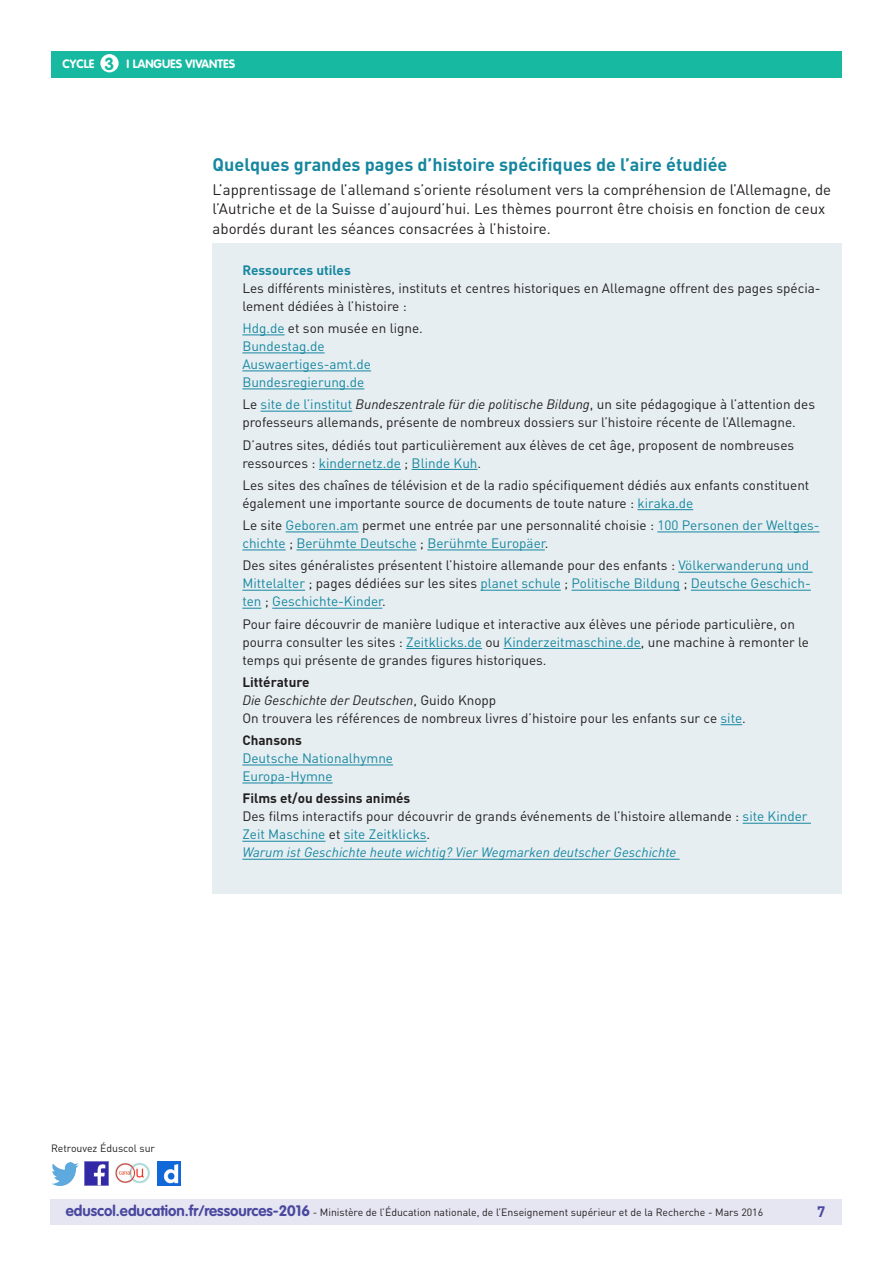
<style>
.page{position:relative;width:893px;height:1263px;background:#fff}
.page>*{position:absolute;margin:0;border:0;box-sizing:border-box;transform-origin:0 0}
._04_Titre_de_niveau{font:700 18px "DIN Pro";color:#16879f}
.t1{font:700 17.25px "VAG Rounded Std";color:#17baa1}
._06_Texte_courant{font:15px/19.5px "DIN Pro";color:#231f20}
.t2{font:700 15px "DIN Pro";color:#4a489e}
._15_texte_encadré{font:13.5px/18px "DIN Pro";color:#231f20}
._15_texte_encadré-2{font:13.5px/18px "DIN Pro";color:#16879f}
._15_texte_encadré-3{font:italic 13.5px "DIN Pro";color:#16879f}
._15_Sous_titre_encad{font:700 13.5px "DIN Pro";color:#231f20}
._15_texte_encadré-4{font:italic 13.5px "DIN Pro";color:#231f20}
._15_Titre_encadré{font:700 13.5px "DIN Pro";color:#16879f}
.t3{font:700 12px "VAG Rounded Std";color:#fff}
.t4{font:10.5px "DIN Pro";color:#231f20}
.s1{color:#16879f}
.s2{font-style:italic}
.s3{color:#231f20}
.s4{font-style:normal}
.s5{font-family:"VAG Rounded Std";font-weight:700;font-size:15px;color:#4a489e}
</style>
<div class="page">
<div style="left:50px;top:1199px;width:791px;height:26px;background:#e6e5f2"></div>
<div style="left:51px;top:51px;width:791px;height:27px;background:#17baa1"></div>
<div style="left:100px;top:54px;width:19px;height:18px;background:#fff;border-radius:50%"></div>
<img style="left:85px;top:1162px;width:23px;height:23px">
<img style="left:51px;top:1163px;width:28px;height:22px">
<img style="left:158px;top:1162px;width:22px;height:23px">
<img style="left:115px;top:1163px;width:35px;height:21px">
<div style="left:213px;top:243px;width:629px;height:651px;background:#e6eef2"></div>
<hr style="left:242px;top:335px;width:43px;height:1px;background:#16879f">
<hr style="left:242px;top:353px;width:83px;height:1px;background:#16879f">
<hr style="left:242px;top:371px;width:129px;height:1px;background:#16879f">
<hr style="left:242px;top:389px;width:122px;height:1px;background:#16879f">
<hr style="left:261px;top:411px;width:91px;height:1px;background:#16879f">
<hr style="left:319px;top:469px;width:82px;height:1px;background:#16879f">
<hr style="left:412px;top:469px;width:65px;height:1px;background:#16879f">
<hr style="left:637px;top:509px;width:56px;height:1px;background:#16879f">
<hr style="left:286px;top:532px;width:73px;height:1px;background:#16879f">
<hr style="left:657px;top:532px;width:163px;height:1px;background:#16879f">
<hr style="left:242px;top:550px;width:44px;height:1px;background:#16879f">
<hr style="left:296px;top:550px;width:121px;height:1px;background:#16879f">
<hr style="left:427px;top:550px;width:118px;height:1px;background:#16879f">
<hr style="left:678px;top:572px;width:135px;height:1px;background:#16879f">
<hr style="left:242px;top:590px;width:63px;height:1px;background:#16879f">
<hr style="left:480px;top:590px;width:81px;height:1px;background:#16879f">
<hr style="left:572px;top:590px;width:108px;height:1px;background:#16879f">
<hr style="left:691px;top:590px;width:120px;height:1px;background:#16879f">
<svg style="left:242px;top:608px;width:19px;height:1px"></svg>
<hr style="left:272px;top:608px;width:110px;height:1px;background:#16879f">
<hr style="left:406px;top:648px;width:76px;height:1px;background:#16879f">
<hr style="left:504px;top:648px;width:137px;height:1px;background:#16879f">
<svg style="left:720px;top:724px;width:22px;height:1px"></svg>
<hr style="left:242px;top:765px;width:151px;height:1px;background:#16879f">
<hr style="left:242px;top:783px;width:91px;height:1px;background:#16879f">
<hr style="left:743px;top:823px;width:68px;height:1px;background:#16879f">
<hr style="left:242px;top:841px;width:83px;height:1px;background:#16879f">
<hr style="left:344px;top:841px;width:83px;height:1px;background:#16879f">
<hr style="left:242px;top:859px;width:438px;height:1px;background:#16879f">
<p class="t1" style="left:105px;top:53px;width:11px">3</p>
<p class="t3" style="left:63px;top:57px;width:33px">CYCLE</p>
<p class="t3" style="left:127px;top:57px;width:110px">I LANGUES VIVANTES</p>
<p class="_04_Titre_de_niveau" style="left:213px;top:153px;width:516px">Quelques grandes pages d’histoire spécifiques de l’aire étudiée</p>
<p class="_06_Texte_courant" style="left:213px;top:179px;width:620px">L’apprentissage de l’allemand s’oriente résolument vers la compréhension de l’Allemagne, de l’Autriche et de la Suisse d’aujourd’hui. Les thèmes pourront être choisis en fonction de ceux abordés durant les séances consacrées à l’histoire.</p>
<p class="_15_Titre_encadré" style="left:242px;top:261px;width:110px">Ressources utiles</p>
<p class="_15_texte_encadré" style="left:242px;top:279px;width:580px">Les différents ministères, instituts et centres historiques en Allemagne offrent des pages spécia&shy;lement dédiées à l’histoire :</p>
<p class="_15_texte_encadré" style="left:242px;top:319px;width:182px"><span class="s1">Hdg.de</span> et son musée en ligne.</p>
<p class="_15_texte_encadré-2" style="left:242px;top:337px;width:84px">Bundestag.de</p>
<p class="_15_texte_encadré-2" style="left:242px;top:355px;width:130px">Auswaertiges-amt.de</p>
<p class="_15_texte_encadré-2" style="left:242px;top:373px;width:124px">Bundesregierung.de</p>
<p class="_15_texte_encadré" style="left:242px;top:395px;width:574px">Le <span class="s1">site de l’institut</span> <span class="s2">Bundeszentrale für die politische Bildung</span>, un site pédagogique à l’attention des professeurs allemands, présente de nombreux dossiers sur l’histoire récente de l’Allemagne.</p>
<p class="_15_texte_encadré" style="left:242px;top:435px;width:553px">D’autres sites, dédiés tout particulièrement aux élèves de cet âge, proposent de nombreuses ressources : <span class="s1">kindernetz.de</span> ; <span class="s1">Blinde Kuh</span>.</p>
<p class="_15_texte_encadré" style="left:242px;top:476px;width:569px">Les sites des chaînes de télévision et de la radio spécifiquement dédiés aux enfants constituent également une importante source de documents de toute nature : <span class="s1">kiraka.de</span></p>
<p class="_15_texte_encadré-2" style="left:242px;top:516px;width:579px"><span class="s3">Le site</span> Geboren.am <span class="s3">permet une entrée par une personnalité choisie :</span> 100 Personen der Weltges&shy;chichte <span class="s3">;</span> Berühmte Deutsche <span class="s3">;</span> Berühmte Europäer<span class="s3">.</span></p>
<p class="_15_texte_encadré-2" style="left:242px;top:556px;width:570px;text-align:justify"><span class="s3">Des sites généralistes présentent l’histoire allemande pour des enfants :</span> Völkerwanderung und Mittelalter <span class="s3">; pages dédiées sur les sites</span> planet schule <span class="s3">;</span> Politische Bildung <span class="s3">;</span> Deutsche Geschich&shy;ten <span class="s3">;</span> Geschichte-Kinder<span class="s3">.</span></p>
<p class="_15_texte_encadré" style="left:242px;top:614px;width:568px">Pour faire découvrir de manière ludique et interactive aux élèves une période particulière, on pourra consulter les sites : <span class="s1">Zeitklicks.de</span> ou <span class="s1">Kinderzeitmaschine.de</span>, une machine à remonter le temps qui présente de grandes figures historiques.</p>
<p class="_15_Sous_titre_encad" style="left:242px;top:673px;width:69px">Littérature</p>
<p class="_15_texte_encadré-4" style="left:242px;top:692px;width:255px">Die Geschichte der Deutschen<span class="s4">, Guido Knopp</span></p>
<p class="_15_texte_encadré" style="left:242px;top:709px;width:505px">On trouvera les références de nombreux livres d’histoire pour les enfants sur ce <span class="s1">site</span>.</p>
<p class="_15_Sous_titre_encad" style="left:242px;top:731px;width:61px">Chansons</p>
<p class="_15_texte_encadré-2" style="left:242px;top:749px;width:152px">Deutsche Nationalhymne</p>
<p class="_15_texte_encadré-2" style="left:242px;top:767px;width:92px">Europa-Hymne</p>
<p class="_15_Sous_titre_encad" style="left:242px;top:789px;width:169px">Films et/ou dessins animés</p>
<p class="_15_texte_encadré" style="left:242px;top:807px;width:567px">Des films interactifs pour découvrir de grands événements de l’histoire allemande : <span class="s1">site Kinder<br>Zeit Maschine</span> et <span class="s1">site Zeitklicks</span>.</p>
<p class="_15_texte_encadré-3" style="left:242px;top:844px;width:436px">Warum ist Geschichte heute wichtig? Vier Wegmarken deutscher Geschichte</p>
<p class="t4" style="left:51px;top:1141px;width:106px">Retrouvez Éduscol sur</p>
<p class="t4" style="left:66px;top:1205px;width:699px"><span class="s5">eduscol.education.fr/ressources-2016</span> - Ministère de l’Éducation nationale, de l’Enseignement supérieur et de la Recherche - Mars 2016</p>
<p class="t2" style="left:817px;top:1201px;width:10px">7</p>
</div>
